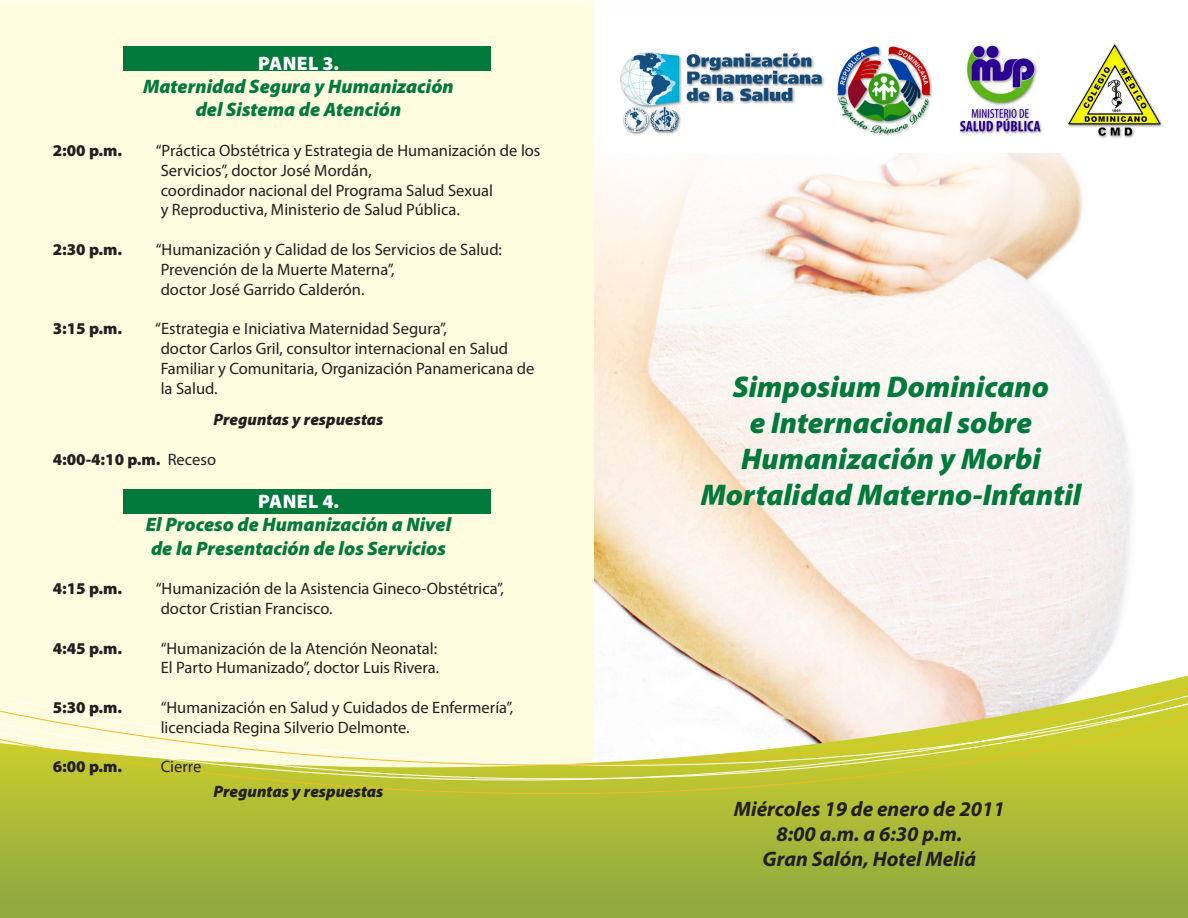
<style>
.page{position:relative;width:1188px;height:918px;background:#fff}
.page>*{position:absolute;margin:0;border:0;box-sizing:border-box;transform-origin:0 0}
.t1{font:italic 900 30px "Myriad Pro";color:#00793b}
.t2{font:italic 700 21px "Myriad Pro";color:#231f20}
.t3{font:italic 900 19.5px "Myriad Pro";color:#00793b}
.t4{font:900 19.5px "Myriad Pro";letter-spacing:.02em;color:#fff}
.t5{font:16.5px/19.8px "Myriad Pro";color:#231f20}
.t6{font:900 16.5px "Myriad Pro";color:#231f20}
.t7{font:italic 900 16.5px "Myriad Pro";color:#231f20}
.s1{font-weight:400}
</style>
<div class="page">
<img style="left:594px;top:153px;width:539px;height:518px">
<div style="left:1px;top:1px;width:593px;height:786px;background:#fffce0"></div>
<svg style="left:0;top:825px;width:1188px;height:93px;background:#9ab13a"></svg>
<svg style="left:0;top:671px;width:1188px;height:154px"></svg>
<img style="left:620px;top:44px;width:543px;height:95px">
<div style="left:123px;top:46px;width:368px;height:24px;background:#00793b"></div>
<div style="left:123px;top:489px;width:368px;height:25px;background:#00793b"></div>
<p class="t4" style="left:258px;top:50px;width:83px">PANEL 3.</p>
<p class="t3" style="left:143px;top:73px;width:312px">Maternidad Segura y Humanización</p>
<p class="t3" style="left:196px;top:97px;width:207px">del Sistema de Atención</p>
<p class="t6" style="left:53px;top:139px;width:71px">2:00 p.m.</p>
<p class="t5" style="left:161px;top:140px;width:381px;text-indent:-5px">“Práctica Obstétrica y Estrategia de Humanización de los<br>Servicios”, doctor José Mordán,</p>
<p class="t5" style="left:161px;top:180px;width:334px">coordinador nacional del Programa Salud Sexual</p>
<p class="t5" style="left:161px;top:200px;width:301px">y Reproductiva, Ministerio de Salud Pública.</p>
<p class="t6" style="left:53px;top:238px;width:71px">2:30 p.m.</p>
<p class="t5" style="left:156px;top:239px;width:348px">“Humanización y Calidad de los Servicios de Salud:</p>
<p class="t5" style="left:161px;top:259px;width:235px">Prevención de la Muerte Materna”,</p>
<p class="t5" style="left:161px;top:279px;width:205px">doctor José Garrido Calderón.</p>
<p class="t6" style="left:53px;top:318px;width:71px">3:15 p.m.</p>
<p class="t5" style="left:155px;top:318px;width:293px">“Estrategia e Iniciativa Maternidad Segura”,</p>
<p class="t5" style="left:161px;top:338px;width:375px">doctor Carlos Gril, consultor internacional en Salud<br>Familiar y Comunitaria, Organización Panamericana de la Salud.</p>
<p class="t7" style="left:214px;top:409px;width:171px">Preguntas y respuestas</p>
<p class="t6" style="left:53px;top:448px;width:165px">4:00-4:10 p.m. <span class="s1">Receso</span></p>
<p class="t4" style="left:258px;top:488px;width:83px">PANEL 4.</p>
<p class="t3" style="left:146px;top:512px;width:307px">El Proceso de Humanización a Nivel</p>
<p class="t3" style="left:151px;top:535px;width:296px">de la Presentación de los Servicios</p>
<p class="t6" style="left:53px;top:578px;width:71px">4:15 p.m.</p>
<p class="t5" style="left:156px;top:579px;width:350px">“Humanización de la Asistencia Gineco-Obstétrica”,</p>
<p class="t5" style="left:161px;top:598px;width:173px">doctor Cristian Francisco.</p>
<p class="t6" style="left:53px;top:637px;width:71px">4:45 p.m.</p>
<p class="t5" style="left:161px;top:638px;width:278px">“Humanización de la Atención Neonatal:</p>
<p class="t5" style="left:161px;top:658px;width:280px">El Parto Humanizado”, doctor Luis Rivera.</p>
<p class="t6" style="left:53px;top:696px;width:71px">5:30 p.m.</p>
<p class="t5" style="left:161px;top:697px;width:354px">“Humanización en Salud y Cuidados de Enfermería”, licenciada Regina Silverio Delmonte.</p>
<p class="t6" style="left:53px;top:756px;width:71px">6:00 p.m.</p>
<p class="t5" style="left:161px;top:757px;width:42px">Cierre</p>
<p class="t7" style="left:214px;top:780px;width:171px">Preguntas y respuestas</p>
<p class="t1" style="left:733px;top:367px;width:318px">Simposium Dominicano</p>
<p class="t1" style="left:750px;top:403px;width:284px">e Internacional sobre</p>
<p class="t1" style="left:741px;top:439px;width:301px">Humanización y Morbi</p>
<p class="t1" style="left:701px;top:475px;width:382px">Mortalidad Materno-Infantil</p>
<p class="t2" style="left:734px;top:795px;width:273px">Miércoles 19 de enero de 2011</p>
<p class="t2" style="left:776px;top:821px;width:188px">8:00 a.m. a 6:30 p.m.</p>
<p class="t2" style="left:763px;top:846px;width:215px">Gran Salón, Hotel Meliá</p>
</div>
